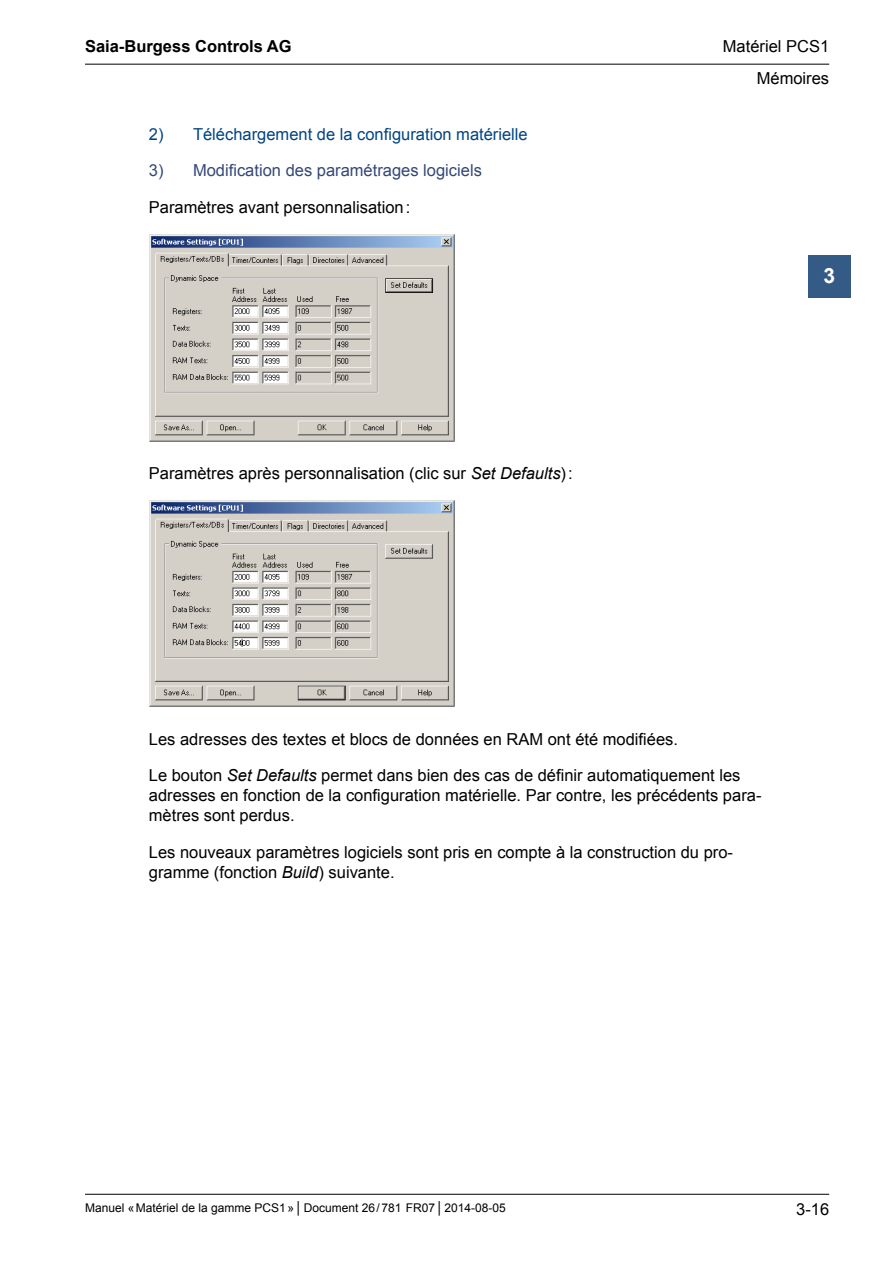
<style>
.page{position:relative;width:893px;height:1263px;background:#fff}
.page>*{position:absolute;margin:0;border:0;box-sizing:border-box;transform-origin:0 0}
.t1{font:700 21px "Arial";color:#fff}
.Fliesstext{font:16.5px/19.8px "Arial";color:#000}
.Fliesstext-2{font:16.5px "Arial";color:#004483}
.Fliesstext-3{font:16.5px "Arial";color:#344877}
.t2{font:700 16.5px "Arial";color:#000}
.t3{font:12px "Arial";color:#000}
.s1{font-style:italic}
</style>
<div class="page">
<hr style="left:85px;top:64px;width:744px;height:1px;background:#000">
<hr style="left:85px;top:1194px;width:744px;height:1px;background:#000">
<div style="left:808px;top:255px;width:42px;height:43px;background:#335b85"></div>
<img style="left:149px;top:234px;width:306px;height:208px">
<img style="left:149px;top:500px;width:306px;height:207px">
<p class="t2" style="left:85px;top:36px;width:208px">Saia-Burgess Controls AG</p>
<p class="Fliesstext-2" style="left:149px;top:123px;width:380px">2) Téléchargement de la configuration matérielle</p>
<p class="Fliesstext-3" style="left:149px;top:160px;width:335px">3) Modification des paramétrages logiciels</p>
<p class="Fliesstext" style="left:149px;top:198px;width:263px">Paramètres avant personnalisation:</p>
<p class="Fliesstext" style="left:149px;top:463px;width:425px">Paramètres après personnalisation (clic sur <span class="s1">Set Defaults</span>):</p>
<p class="Fliesstext" style="left:723px;top:37px;width:108px">Matériel PCS1</p>
<p class="Fliesstext" style="left:757px;top:69px;width:74px">Mémoires</p>
<p class="t1" style="left:823px;top:262px;width:13px">3</p>
<p class="Fliesstext" style="left:149px;top:729px;width:531px">Les adresses des textes et blocs de données en RAM ont été modifiées.</p>
<p class="Fliesstext" style="left:149px;top:766px;width:614px">Le bouton <span class="s1">Set Defaults</span> permet dans bien des cas de définir automatiquement les adresses en fonction de la configuration matérielle. Par contre, les précédents para&shy;mètres sont perdus.</p>
<p class="Fliesstext" style="left:149px;top:842px;width:586px">Les nouveaux paramètres logiciels sont pris en compte à la construction du pro&shy;gramme (fonction <span class="s1">Build</span>) suivante.</p>
<p class="t3" style="left:85px;top:1200px;width:422px">Manuel «Matériel de la gamme PCS1»│Document 26/ 781 FR07 │ 2014-08-05</p>
<p class="Fliesstext" style="left:796px;top:1200px;width:35px">3-16</p>
</div>
